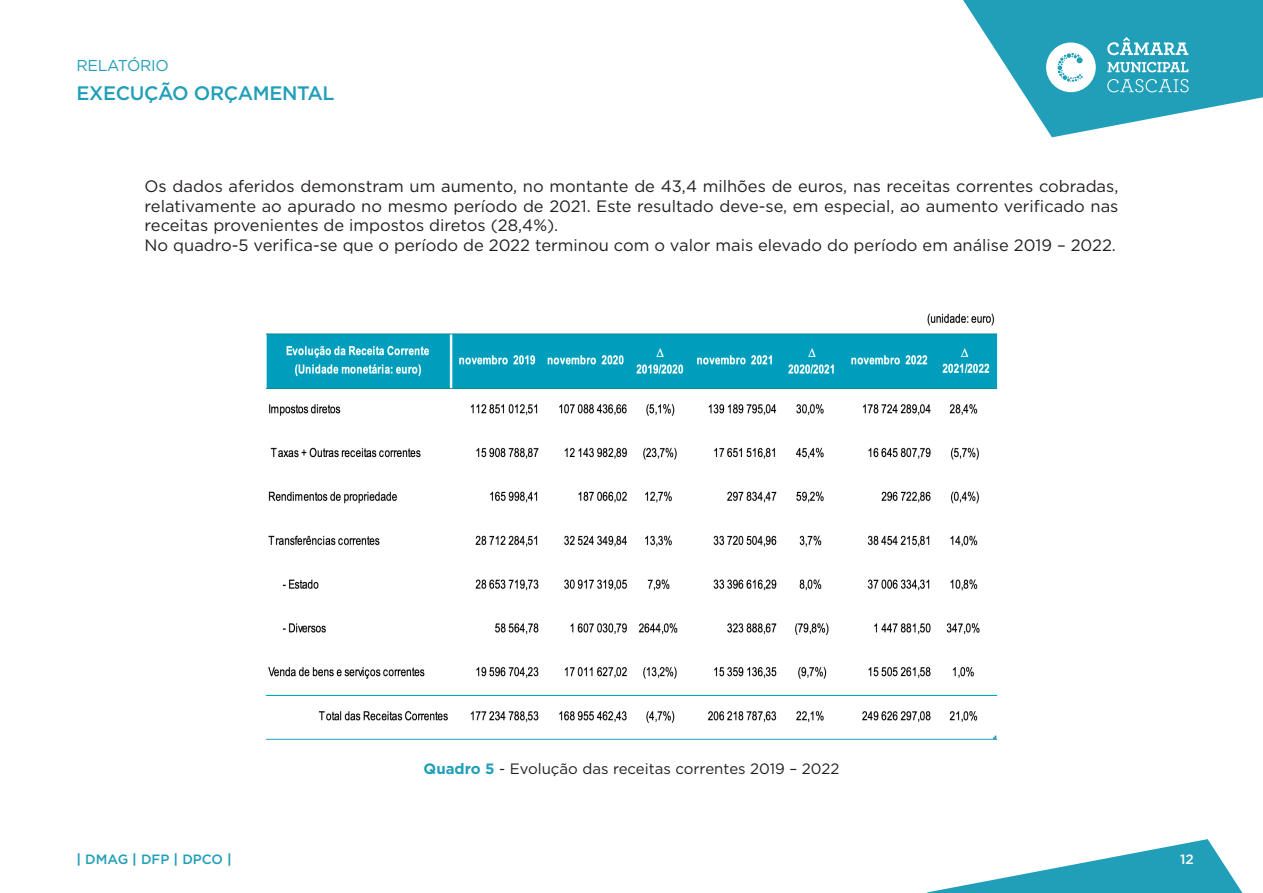
<style>
.page{position:relative;width:1263px;height:893px;background:#fff}
.page>*{position:absolute;margin:0;border:0;box-sizing:border-box;transform-origin:0 0}
.t1{font:500 19.5px "Gotham";letter-spacing:-.02em;color:#219fb9}
.texto{font:16.5px/19.8px "Gotham";color:#231f20;text-align:justify}
.t2{font:15.75px "Gotham";letter-spacing:-.02em;color:#219fb9}
.texto-2{font:15px "Gotham";color:#231f20}
.t3{font:500 13.5px "Gotham";color:#219fb9}
.t4{font:500 13.5px "Gotham";color:#fff}
.s1{font-weight:700;color:#219fb9}
.s2{font-weight:700}
</style>
<div class="page">
<svg style="left:927px;top:839px;width:315px;height:54px"></svg>
<svg style="left:963px;top:0;width:300px;height:137px"></svg>
<img style="left:265px;top:313px;width:733px;height:427px">
<p class="t2" style="left:77px;top:55px;width:94px">RELATÓRIO</p>
<p class="t1" style="left:77px;top:80px;width:260px">EXECUÇÃO ORÇAMENTAL</p>
<p class="texto" style="left:145px;top:176px;width:975px">Os dados aferidos demonstram um aumento, no montante de 43,4 milhões de euros, nas receitas correntes cobradas, relativamente ao apurado no mesmo período de 2021. Este resultado deve-se, em especial, ao aumento verificado nas receitas provenientes de impostos diretos (28,4%).</p>
<p class="texto" style="left:145px;top:235px;width:973px">No quadro-5 verifica-se que o período de 2022 terminou com o valor mais elevado do período em análise 2019 – 2022.</p>
<p class="texto-2" style="left:424px;top:759px;width:417px"><span class="s1">Quadro 5</span> - Evolução das receitas correntes 2019 – 2022</p>
<p class="t3" style="left:77px;top:850px;width:157px"><span class="s2">|</span> DMAG <span class="s2">|</span> DFP <span class="s2">|</span> DPCO <span class="s2">|</span></p>
<p class="t4" style="left:1180px;top:850px;width:15px">12</p>
</div>
